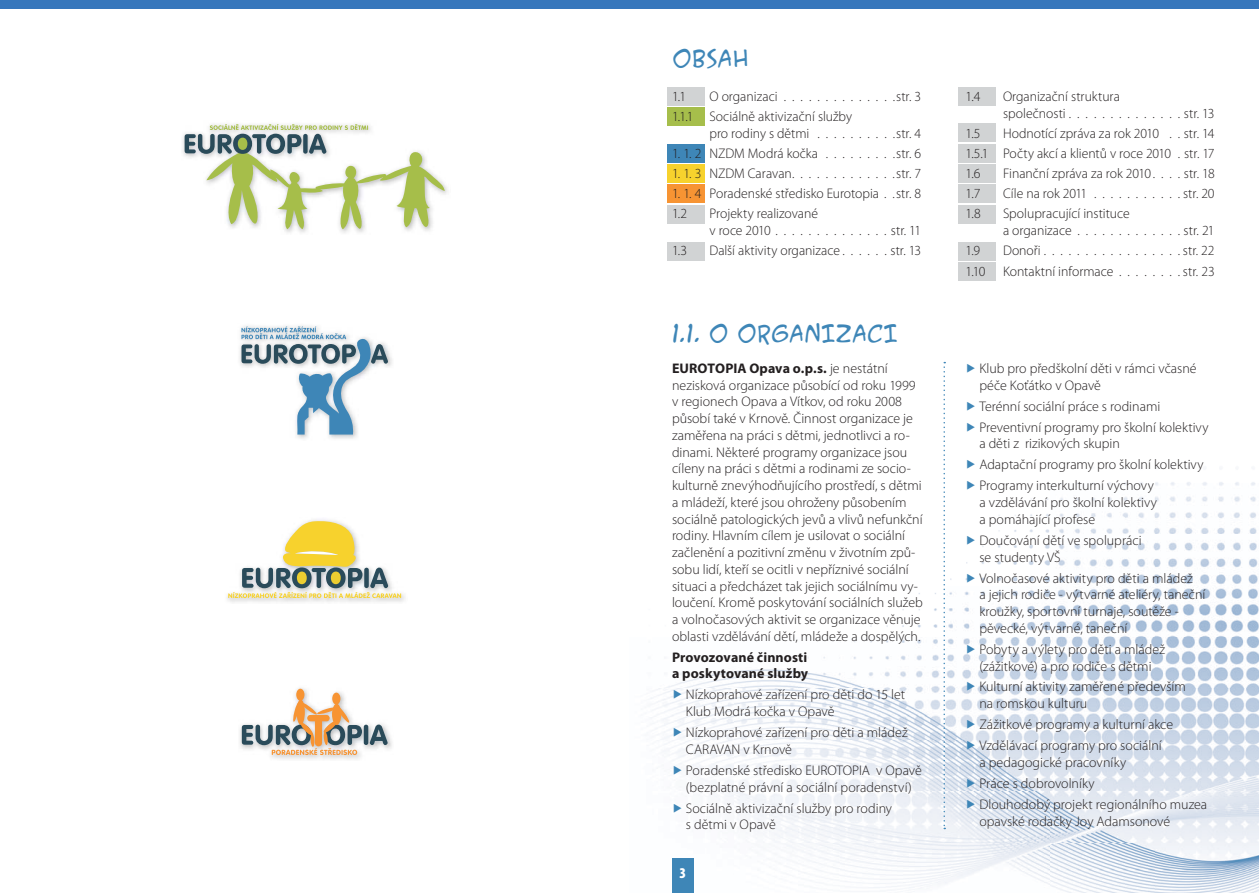
<style>
.page{position:relative;width:1259px;height:893px;background:#fff}
.page>*{position:absolute;margin:0;border:0;box-sizing:border-box;transform-origin:0 0}
.t1{font:22.5px "ACME Secret Agent";letter-spacing:.01em;color:#3e86b7}
.t2{font:900 condensed 15px "Myriad Pro";color:#fff}
.t3{font:300 13.95px/16.8px "Myriad Pro";color:#231f20}
.t4{font:700 13.95px/16.8px "Myriad Pro";letter-spacing:.01em;color:#231f20}
.s1{font-weight:700}
.s2{color:#3e86b7}
</style>
<div class="page">
<div style="left:668px;top:87px;width:37px;height:19px;background:#d1d3d4"></div>
<div style="left:668px;top:108px;width:37px;height:18px;background:#a6be4b"></div>
<div style="left:958px;top:87px;width:37px;height:19px;background:#d1d3d4"></div>
<div style="left:958px;top:123px;width:37px;height:19px;background:#d1d3d4"></div>
<div style="left:668px;top:144px;width:37px;height:18px;background:#3e86b7"></div>
<div style="left:958px;top:144px;width:37px;height:18px;background:#d1d3d4"></div>
<div style="left:668px;top:164px;width:37px;height:19px;background:#f7d22d"></div>
<div style="left:958px;top:164px;width:37px;height:19px;background:#d1d3d4"></div>
<div style="left:668px;top:185px;width:37px;height:18px;background:#f79433"></div>
<div style="left:958px;top:185px;width:37px;height:18px;background:#d1d3d4"></div>
<div style="left:668px;top:205px;width:37px;height:19px;background:#d1d3d4"></div>
<div style="left:958px;top:205px;width:37px;height:19px;background:#d1d3d4"></div>
<div style="left:668px;top:242px;width:37px;height:19px;background:#d1d3d4"></div>
<div style="left:958px;top:242px;width:37px;height:19px;background:#d1d3d4"></div>
<div style="left:958px;top:262px;width:37px;height:19px;background:#d1d3d4"></div>
<div style="left:0;top:0;width:1259px;height:9px;background:#3777bc"></div>
<img style="left:651px;top:482px;width:608px;height:411px">
<div style="left:672px;top:859px;width:21px;height:34px;background:#3e86b7"></div>
<svg style="left:943px;top:362px;width:2px;height:467px"></svg>
<img style="left:227px;top:519px;width:178px;height:83px">
<svg style="left:228px;top:520px;width:173px;height:78px"></svg>
<img style="left:239px;top:325px;width:153px;height:114px">
<svg style="left:241px;top:326px;width:147px;height:109px"></svg>
<img style="left:240px;top:688px;width:152px;height:71px">
<div style="left:296px;top:689px;width:8px;height:12px;background:#f79433;border-radius:50%"></div>
<div style="left:332px;top:693px;width:8px;height:12px;background:#f79433;border-radius:50%"></div>
<svg style="left:242px;top:701px;width:145px;height:54px"></svg>
<svg style="left:310px;top:733px;width:4px;height:14px"></svg>
<img style="left:182px;top:134px;width:266px;height:99px">
<svg style="left:185px;top:124px;width:260px;height:105px"></svg>
<h1 class="t1" style="left:672px;top:43px;width:78px">OBSAH</h1>
<p class="t3" style="left:672px;top:89px;width:16px">1.1</p>
<p class="t3" style="left:672px;top:88px;width:251px;line-height:20.1px;text-indent:37px">O organizaci . . . . . . . . . . . . . .str. 3<br>1.1.1 Sociálně aktivizační služby</p>
<p class="t3" style="left:709px;top:126px;width:213px">pro rodiny s dětmi . . . . . . . . . .str. 4</p>
<p class="t3" style="left:672px;top:146px;width:251px">1. 1. 2 NZDM Modrá kočka . . . . . . . . .str. 6</p>
<p class="t3" style="left:672px;top:167px;width:251px">1. 1. 3 NZDM Caravan. . . . . . . . . . . . .str. 7</p>
<p class="t3" style="left:672px;top:185px;width:250px;line-height:20.1px">1. 1. 4 Poradenské středisko Eurotopia . .str. 8<br>1.2</p>
<p class="t3" style="left:709px;top:207px;width:213px">Projekty realizované<br>v roce 2010 . . . . . . . . . . . . . . str. 11</p>
<p class="t3" style="left:672px;top:244px;width:17px">1.3</p>
<p class="t3" style="left:709px;top:244px;width:213px">Další aktivity organizace . . . . . . str. 13</p>
<h1 class="t1" style="left:672px;top:318px;width:227px">1.1. O ORGANIZACI</h1>
<p class="t3" style="left:672px;top:361px;width:252px"><span class="s1">EUROTOPIA Opava o.p.s.</span> je nestátní nezisková organizace působící od roku 1999 v regionech Opava a Vítkov, od roku 2008 působí také v Krnově. Činnost organizace je zaměřena na práci s dětmi, jednotlivci a ro&shy;dinami. Některé programy organizace jsou cíleny na práci s dětmi a rodinami ze socio&shy;kulturně znevýhodňujícího prostředí, s dětmi a mládeží, které jsou ohroženy působením sociálně patologických jevů a vlivů nefunkční rodiny. Hlavním cílem je usilovat o sociální začlenění a pozitivní změnu v životním způ&shy;sobu lidí, kteří se ocitli v nepříznivé sociální situaci a předcházet tak jejich sociálnímu vy&shy;loučení. Kromě poskytování sociálních služeb a volnočasových aktivit se organizace věnuje oblasti vzdělávání dětí, mládeže a dospělých.</p>
<p class="t4" style="left:672px;top:650px;width:138px">Provozované činnosti a poskytované služby</p>
<p class="t3" style="left:686px;top:688px;width:221px;text-indent:-14px"><span class="s2">▶</span> Nízkoprahové zařízení pro děti do 15 let<br>Klub Modrá kočka v Opavě</p>
<p class="t3" style="left:686px;top:725px;width:223px;text-indent:-14px"><span class="s2">▶</span> Nízkoprahové zařízení pro děti a mládež<br>CARAVAN v Krnově</p>
<p class="t3" style="left:672px;top:763px;width:251px;text-align:center"><span class="s2">▶</span> Poradenské středisko EUROTOPIA v Opavě (bezplatné právní a sociální poradenství)</p>
<p class="t3" style="left:686px;top:801px;width:208px;text-indent:-14px"><span class="s2">▶</span> Sociálně aktivizační služby pro rodiny s dětmi v Opavě</p>
<p class="t2" style="left:679px;top:867px;width:8px">3</p>
<p class="t3" style="left:965px;top:89px;width:16px">1.4</p>
<p class="t3" style="left:1003px;top:89px;width:213px">Organizační struktura<br>společnosti . . . . . . . . . . . . . . str. 13</p>
<p class="t3" style="left:965px;top:126px;width:17px">1.5</p>
<p class="t3" style="left:965px;top:125px;width:251px;line-height:20.1px;text-align:justify;text-indent:37px">Hodnotící zpráva za rok 2010 . . str. 14<br>1.5.1 Počty akcí a klientů v roce 2010 . str. 17<br>1.6</p>
<p class="t3" style="left:1003px;top:167px;width:213px">Finanční zpráva za rok 2010 . . . . str. 18</p>
<p class="t3" style="left:965px;top:187px;width:16px">1.7</p>
<p class="t3" style="left:1003px;top:187px;width:213px">Cíle na rok 2011 . . . . . . . . . . . str. 20</p>
<p class="t3" style="left:965px;top:207px;width:17px">1.8</p>
<p class="t3" style="left:1003px;top:207px;width:213px">Spolupracující instituce<br>a organizace . . . . . . . . . . . . . str. 21</p>
<p class="t3" style="left:965px;top:244px;width:16px">1.9</p>
<p class="t3" style="left:965px;top:242px;width:251px;line-height:20.1px;text-align:right">Donoři . . . . . . . . . . . . . . . . . str. 22<br>1.10 Kontaktní informace . . . . . . . . str. 23</p>
<p class="t3" style="left:979px;top:361px;width:219px;text-indent:-14px"><span class="s2">▶</span> Klub pro předškolní děti v rámci včasné péče Koťátko v Opavě</p>
<p class="t3" style="left:965px;top:397px;width:245px;line-height:21px"><span class="s2">▶</span> Terénní sociální práce s rodinami<br><span class="s2">▶</span> Preventivní programy pro školní kolektivy</p>
<p class="t3" style="left:965px;top:435px;width:240px;line-height:21px;text-indent:14px">a děti z rizikových skupin<br><span class="s2">▶</span> Adaptační programy pro školní kolektivy <span class="s2">▶</span> Programy interkulturní výchovy</p>
<p class="t3" style="left:979px;top:495px;width:179px">a vzdělávání pro školní kolektivy a pomáhající profese</p>
<p class="t3" style="left:979px;top:533px;width:164px;text-indent:-14px"><span class="s2">▶</span> Doučování dětí ve spolupráci se studenty VŠ</p>
<p class="t3" style="left:979px;top:571px;width:228px;text-indent:-14px"><span class="s2">▶</span> Volnočasové aktivity pro děti a mládež<br>a jejich rodiče - výtvarné ateliéry, taneční kroužky, sportovní turnaje, soutěže - pěvecké, výtvarné, taneční</p>
<p class="t3" style="left:965px;top:642px;width:201px;text-align:center"><span class="s2">▶</span> Pobyty a výlety pro děti a mládež (zážitkové) a pro rodiče s dětmi</p>
<p class="t3" style="left:979px;top:680px;width:208px;text-indent:-14px"><span class="s2">▶</span> Kulturní aktivity zaměřené především na romskou kulturu</p>
<p class="t3" style="left:965px;top:715px;width:209px;line-height:21px"><span class="s2">▶</span> Zážitkové programy a kulturní akce <span class="s2">▶</span> Vzdělávací programy pro sociální</p>
<p class="t3" style="left:965px;top:753px;width:243px;line-height:21px;text-indent:14px">a pedagogické pracovníky<br><span class="s2">▶</span> Práce s dobrovolníky<br><span class="s2">▶</span> Dlouhodobý projekt regionálního muzea</p>
<p class="t3" style="left:979px;top:814px;width:192px">opavské rodačky Joy Adamsonové</p>
</div>
